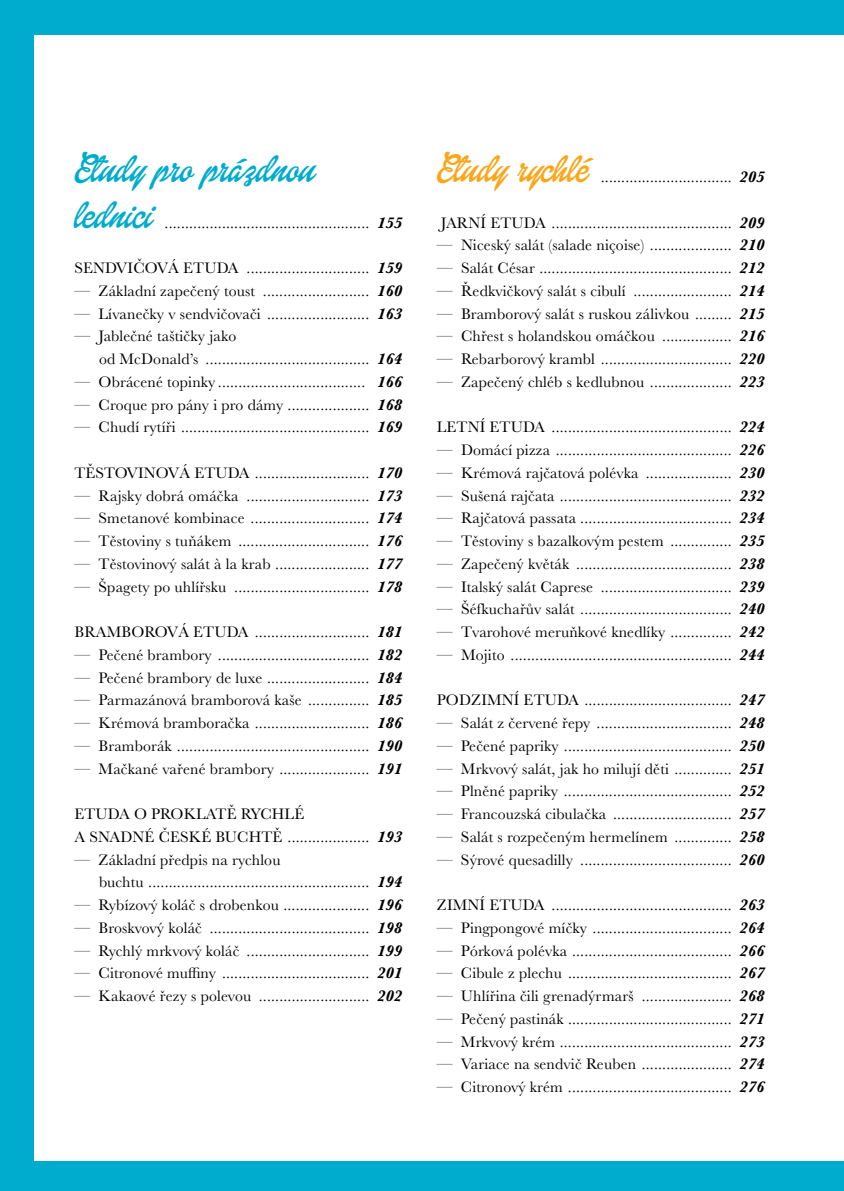
<style>
.page{position:relative;width:844px;height:1191px;background:#fff}
.page>*{position:absolute;margin:0;border:0;box-sizing:border-box;transform-origin:0 0}
.t1{font:40.07px/45.5px "Dollie Script Personal Use";letter-spacing:.01em;color:#00accd}
.t2{font:40.07px "Dollie Script Personal Use";letter-spacing:.01em;color:#faa61a}
.t3{font:15.75px/22.8px "Baskerville";letter-spacing:.01em;color:#000}
.s1{font-weight:700;font-style:italic}
</style>
<div class="page">
<div style="left:0;top:0;width:843px;height:1191px;background:#00accd"></div>
<div style="left:35px;top:35px;width:808px;height:1125px;background:#fff"></div>
<h1 class="t1" style="left:74px;top:146px;width:242px">Etudy pro prázdnou lednici</h1>
<p class="t3" style="left:165px;top:211px;width:239px">.................................................. <span class="s1">155</span></p>
<p class="t3" style="left:74px;top:257px;width:329px">Sendvičová etuda .............................. <span class="s1">159</span></p>
<p class="t3" style="left:74px;top:280px;width:329px">— Základní zapečený toust .......................... <span class="s1">160</span></p>
<p class="t3" style="left:74px;top:302px;width:329px">— Lívanečky v sendvičovači ......................... <span class="s1">163</span></p>
<p class="t3" style="left:99px;top:325px;width:304px;text-indent:-25px">— Jablečné taštičky jako<br>od McDonald’s ........................................ <span class="s1">164</span></p>
<p class="t3" style="left:74px;top:370px;width:329px">— Obrácené topinky .................................... <span class="s1">166</span></p>
<p class="t3" style="left:74px;top:393px;width:329px">— Croque pro pány i pro dámy .................... <span class="s1">168</span></p>
<p class="t3" style="left:74px;top:416px;width:329px">— Chudí rytíři .............................................. <span class="s1">169</span></p>
<p class="t3" style="left:74px;top:461px;width:329px">Těstovinová etuda ............................ <span class="s1">170</span></p>
<p class="t3" style="left:74px;top:484px;width:329px">— Rajsky dobrá omáčka .............................. <span class="s1">173</span></p>
<p class="t3" style="left:74px;top:507px;width:329px">— Smetanové kombinace ............................. <span class="s1">174</span></p>
<p class="t3" style="left:74px;top:530px;width:329px">— Těstoviny s tuňákem ................................ <span class="s1">176</span></p>
<p class="t3" style="left:74px;top:552px;width:329px">— Těstovinový salát à la krab ....................... <span class="s1">177</span></p>
<p class="t3" style="left:74px;top:575px;width:329px">— Špagety po uhlířsku ................................. <span class="s1">178</span></p>
<p class="t3" style="left:74px;top:621px;width:329px">Bramborová etuda ............................ <span class="s1">181</span></p>
<p class="t3" style="left:74px;top:643px;width:329px">— Pečené brambory ..................................... <span class="s1">182</span></p>
<p class="t3" style="left:74px;top:666px;width:329px">— Pečené brambory de luxe ......................... <span class="s1">184</span></p>
<p class="t3" style="left:74px;top:689px;width:329px">— Parmazánová bramborová kaše ............... <span class="s1">185</span></p>
<p class="t3" style="left:74px;top:712px;width:329px">— Krémová bramboračka ............................ <span class="s1">186</span></p>
<p class="t3" style="left:74px;top:734px;width:329px">— Bramborák ............................................... <span class="s1">190</span></p>
<p class="t3" style="left:74px;top:757px;width:329px">— Mačkané vařené brambory ...................... <span class="s1">191</span></p>
<p class="t3" style="left:74px;top:803px;width:329px">Etuda o proklatě rychlé<br>a snadné české buchtě .................... <span class="s1">193</span></p>
<p class="t3" style="left:99px;top:848px;width:304px;text-indent:-25px">— Základní předpis na rychlou<br>buchtu ...................................................... <span class="s1">194</span></p>
<p class="t3" style="left:74px;top:894px;width:329px">— Rybízový koláč s drobenkou ..................... <span class="s1">196</span></p>
<p class="t3" style="left:74px;top:916px;width:329px">— Broskvový koláč ....................................... <span class="s1">198</span></p>
<p class="t3" style="left:74px;top:939px;width:329px">— Rychlý mrkvový koláč .............................. <span class="s1">199</span></p>
<p class="t3" style="left:74px;top:962px;width:329px">— Citronové muffiny .................................... <span class="s1">201</span></p>
<p class="t3" style="left:74px;top:985px;width:329px">— Kakaové řezy s polevou ........................... <span class="s1">202</span></p>
<h1 class="t2" style="left:437px;top:146px;width:153px">Etudy rychlé</h1>
<p class="t3" style="left:600px;top:166px;width:165px">................................ <span class="s1">205</span></p>
<p class="t3" style="left:441px;top:211px;width:325px">Jarní etuda ............................................ <span class="s1">209</span></p>
<p class="t3" style="left:437px;top:234px;width:329px">— Niceský salát (salade niçoise) .................... <span class="s1">210</span></p>
<p class="t3" style="left:437px;top:257px;width:329px">— Salát César ............................................... <span class="s1">212</span></p>
<p class="t3" style="left:437px;top:279px;width:329px">— Ředkvičkový salát s cibulí ........................ <span class="s1">214</span></p>
<p class="t3" style="left:437px;top:302px;width:329px">— Bramborový salát s ruskou zálivkou ......... <span class="s1">215</span></p>
<p class="t3" style="left:437px;top:325px;width:329px">— Chřest s holandskou omáčkou ................. <span class="s1">216</span></p>
<p class="t3" style="left:437px;top:348px;width:329px">— Rebarborový krambl ................................ <span class="s1">220</span></p>
<p class="t3" style="left:437px;top:370px;width:329px">— Zapečený chléb s kedlubnou .................... <span class="s1">223</span></p>
<p class="t3" style="left:437px;top:416px;width:329px">Letní etuda ............................................ <span class="s1">224</span></p>
<p class="t3" style="left:437px;top:439px;width:329px">— Domácí pizza ........................................... <span class="s1">226</span></p>
<p class="t3" style="left:437px;top:461px;width:329px">— Krémová rajčatová polévka ..................... <span class="s1">230</span></p>
<p class="t3" style="left:437px;top:484px;width:329px">— Sušená rajčata .......................................... <span class="s1">232</span></p>
<p class="t3" style="left:437px;top:507px;width:329px">— Rajčatová passata ..................................... <span class="s1">234</span></p>
<p class="t3" style="left:437px;top:530px;width:329px">— Těstoviny s bazalkovým pestem ............... <span class="s1">235</span></p>
<p class="t3" style="left:437px;top:552px;width:329px">— Zapečený květák ...................................... <span class="s1">238</span></p>
<p class="t3" style="left:437px;top:575px;width:329px">— Italský salát Caprese ................................ <span class="s1">239</span></p>
<p class="t3" style="left:437px;top:598px;width:329px">— Šéfkuchařův salát ..................................... <span class="s1">240</span></p>
<p class="t3" style="left:437px;top:621px;width:329px">— Tvarohové meruňkové knedlíky ............... <span class="s1">242</span></p>
<p class="t3" style="left:437px;top:643px;width:329px">— Mojito ...................................................... <span class="s1">244</span></p>
<p class="t3" style="left:437px;top:689px;width:329px">Podzimní etuda .................................... <span class="s1">247</span></p>
<p class="t3" style="left:437px;top:712px;width:329px">— Salát z červené řepy ................................. <span class="s1">248</span></p>
<p class="t3" style="left:437px;top:734px;width:329px">— Pečené papriky ......................................... <span class="s1">250</span></p>
<p class="t3" style="left:437px;top:757px;width:329px">— Mrkvový salát, jak ho milují děti .............. <span class="s1">251</span></p>
<p class="t3" style="left:437px;top:780px;width:329px">— Plněné papriky ......................................... <span class="s1">252</span></p>
<p class="t3" style="left:437px;top:803px;width:329px">— Francouzská cibulačka ............................. <span class="s1">257</span></p>
<p class="t3" style="left:437px;top:825px;width:329px">— Salát s rozpečeným hermelínem .............. <span class="s1">258</span></p>
<p class="t3" style="left:437px;top:848px;width:329px">— Sýrové quesadilly ..................................... <span class="s1">260</span></p>
<p class="t3" style="left:437px;top:894px;width:329px">Zimní etuda ............................................ <span class="s1">263</span></p>
<p class="t3" style="left:437px;top:916px;width:329px">— Pingpongové míčky .................................. <span class="s1">264</span></p>
<p class="t3" style="left:437px;top:939px;width:329px">— Pórková polévka ....................................... <span class="s1">266</span></p>
<p class="t3" style="left:437px;top:962px;width:329px">— Cibule z plechu ........................................ <span class="s1">267</span></p>
<p class="t3" style="left:437px;top:985px;width:329px">— Uhlířina čili grenadýrmarš ...................... <span class="s1">268</span></p>
<p class="t3" style="left:437px;top:1007px;width:329px">— Pečený pastinák ........................................ <span class="s1">271</span></p>
<p class="t3" style="left:437px;top:1030px;width:329px">— Mrkvový krém .......................................... <span class="s1">273</span></p>
<p class="t3" style="left:437px;top:1053px;width:329px">— Variace na sendvič Reuben ...................... <span class="s1">274</span></p>
<p class="t3" style="left:437px;top:1076px;width:329px">— Citronový krém ........................................ <span class="s1">276</span></p>
</div>
